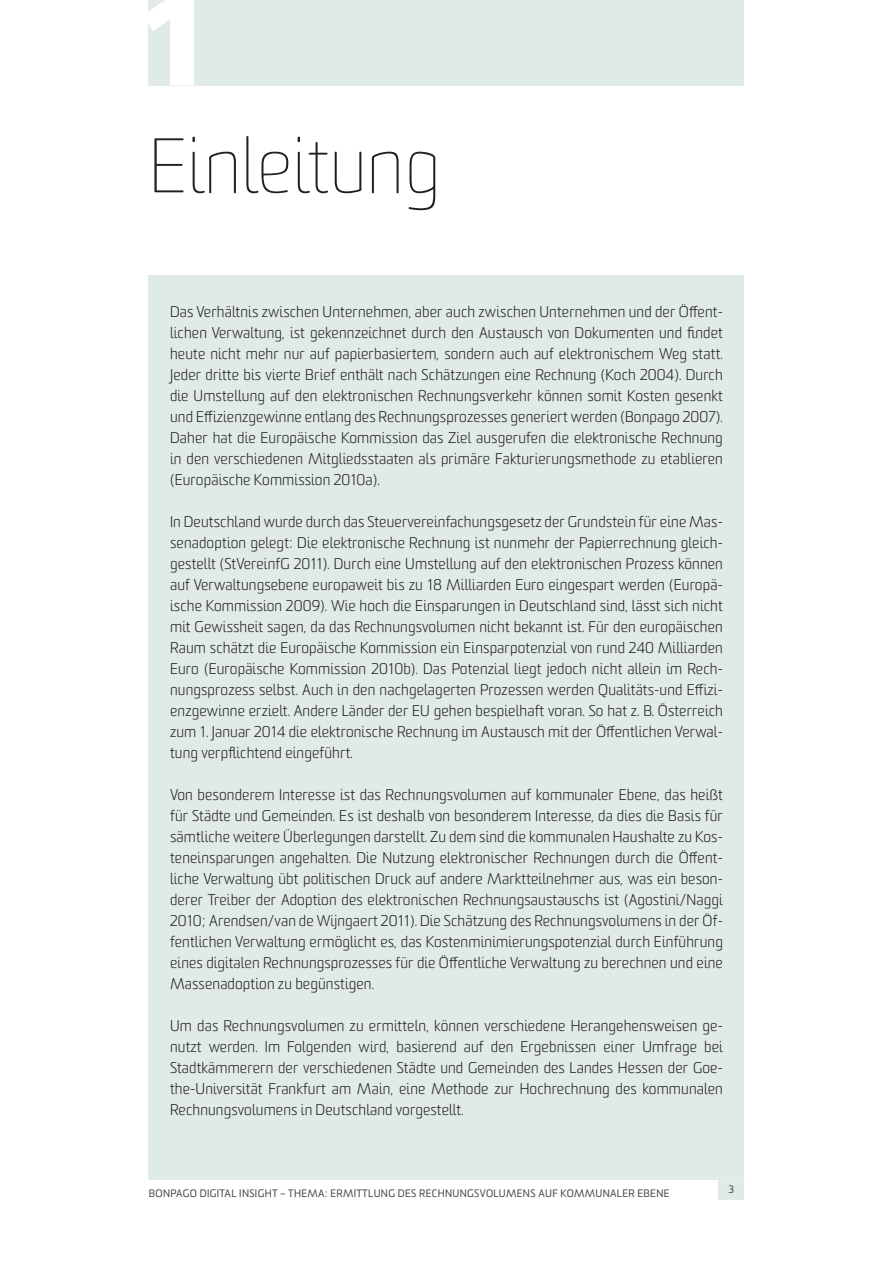
<style>
.page{position:relative;width:893px;height:1263px;background:#fff}
.page>*{position:absolute;margin:0;border:0;box-sizing:border-box;transform-origin:0 0}
.t1{font:900 129px "Frutiger LT Std";color:#fff}
.t2{font:100 75px "Sommet Rounded";color:#231f20}
.t3{font:300 15px/21px "Sommet Rounded";letter-spacing:.01em;color:#231f20;text-align:justify}
.t4{font:10.5px "Sommet Rounded";letter-spacing:.03em;color:#4b4c4d}
</style>
<div class="page">
<div style="left:719px;top:1178px;width:25px;height:21px;background:#e1ebe6"></div>
<hr style="left:149px;top:1177px;width:595px;height:3px;background:#e1ebe6">
<div style="left:149px;top:275px;width:595px;height:902px;background:#e1ebe6"></div>
<div style="left:149px;top:0;width:595px;height:85px;background:#e1ebe6"></div>
<h1 class="t1" style="left:134px;top:-38px;width:80px">1</h1>
<h2 class="t2" style="left:149px;top:123px;width:293px">Einleitung</h2>
<p class="t3" style="left:170px;top:302px;width:554px">Das Verhältnis zwischen Unternehmen, aber auch zwischen Unternehmen und der Öffent&shy;lichen Verwaltung, ist gekennzeichnet durch den Austausch von Dokumenten und findet heute nicht mehr nur auf papierbasiertem, sondern auch auf elektronischem Weg statt.<br>Jeder dritte bis vierte Brief enthält nach Schätzungen eine Rechnung (Koch 2004). Durch die Umstellung auf den elektronischen Rechnungsverkehr können somit Kosten gesenkt und Effizienzgewinne entlang des Rechnungsprozesses generiert werden (Bonpago 2007).<br>Daher hat die Europäische Kommission das Ziel ausgerufen die elektronische Rechnung in den verschiedenen Mitgliedsstaaten als primäre Fakturierungsmethode zu etablieren (Europäische Kommission 2010a).</p>
<p class="t3" style="left:170px;top:512px;width:554px">In Deutschland wurde durch das Steuervereinfachungsgesetz der Grundstein für eine Mas&shy;senadoption gelegt: Die elektronische Rechnung ist nunmehr der Papierrechnung gleich&shy;gestellt (StVereinfG 2011). Durch eine Umstellung auf den elektronischen Prozess können auf Verwaltungsebene europaweit bis zu 18 Milliarden Euro eingespart werden (Europä&shy;ische Kommission 2009). Wie hoch die Einsparungen in Deutschland sind, lässt sich nicht mit Gewissheit sagen, da das Rechnungsvolumen nicht bekannt ist. Für den europäischen Raum schätzt die Europäische Kommission ein Einsparpotenzial von rund 240 Milliarden Euro (Europäische Kommission 2010b). Das Potenzial liegt jedoch nicht allein im Rech&shy;nungsprozess selbst. Auch in den nachgelagerten Prozessen werden Qualitäts-und Effizi&shy;enzgewinne erzielt. Andere Länder der EU gehen bespielhaft voran. So hat z. B. Österreich zum 1. Januar 2014 die elektronische Rechnung im Austausch mit der Öffentlichen Verwal&shy;tung verpflichtend eingeführt.</p>
<p class="t3" style="left:170px;top:785px;width:554px">Von besonderem Interesse ist das Rechnungsvolumen auf kommunaler Ebene, das heißt für Städte und Gemeinden. Es ist deshalb von besonderem Interesse, da dies die Basis für sämtliche weitere Überlegungen darstellt. Zu dem sind die kommunalen Haushalte zu Kos&shy;teneinsparungen angehalten. Die Nutzung elektronischer Rechnungen durch die Öffent&shy;liche Verwaltung übt politischen Druck auf andere Marktteilnehmer aus, was ein beson&shy;derer Treiber der Adoption des elektronischen Rechnungsaustauschs ist (Agostini/Naggi 2010; Arendsen/van de Wijngaert 2011). Die Schätzung des Rechnungsvolumens in der Öf&shy;fentlichen Verwaltung ermöglicht es, das Kostenminimierungspotenzial durch Einführung eines digitalen Rechnungsprozesses für die Öffentliche Verwaltung zu berechnen und eine Massenadoption zu begünstigen.</p>
<p class="t3" style="left:170px;top:1016px;width:554px">Um das Rechnungsvolumen zu ermitteln, können verschiedene Herangehensweisen ge&shy;nutzt werden. Im Folgenden wird, basierend auf den Ergebnissen einer Umfrage bei Stadtkämmerern der verschiedenen Städte und Gemeinden des Landes Hessen der Goe&shy;the-Universität Frankfurt am Main, eine Methode zur Hochrechnung des kommunalen Rechnungsvolumens in Deutschland vorgestellt.</p>
<p class="t4" style="left:149px;top:1187px;width:522px">BONPAGO DIGITAL INSIGHT – THEMA: ERMITTLUNG DES RECHNUNGSVOLUMENS AUF KOMMUNALER EBENE</p>
<p class="t4" style="left:729px;top:1182px;width:7px">3</p>
</div>
